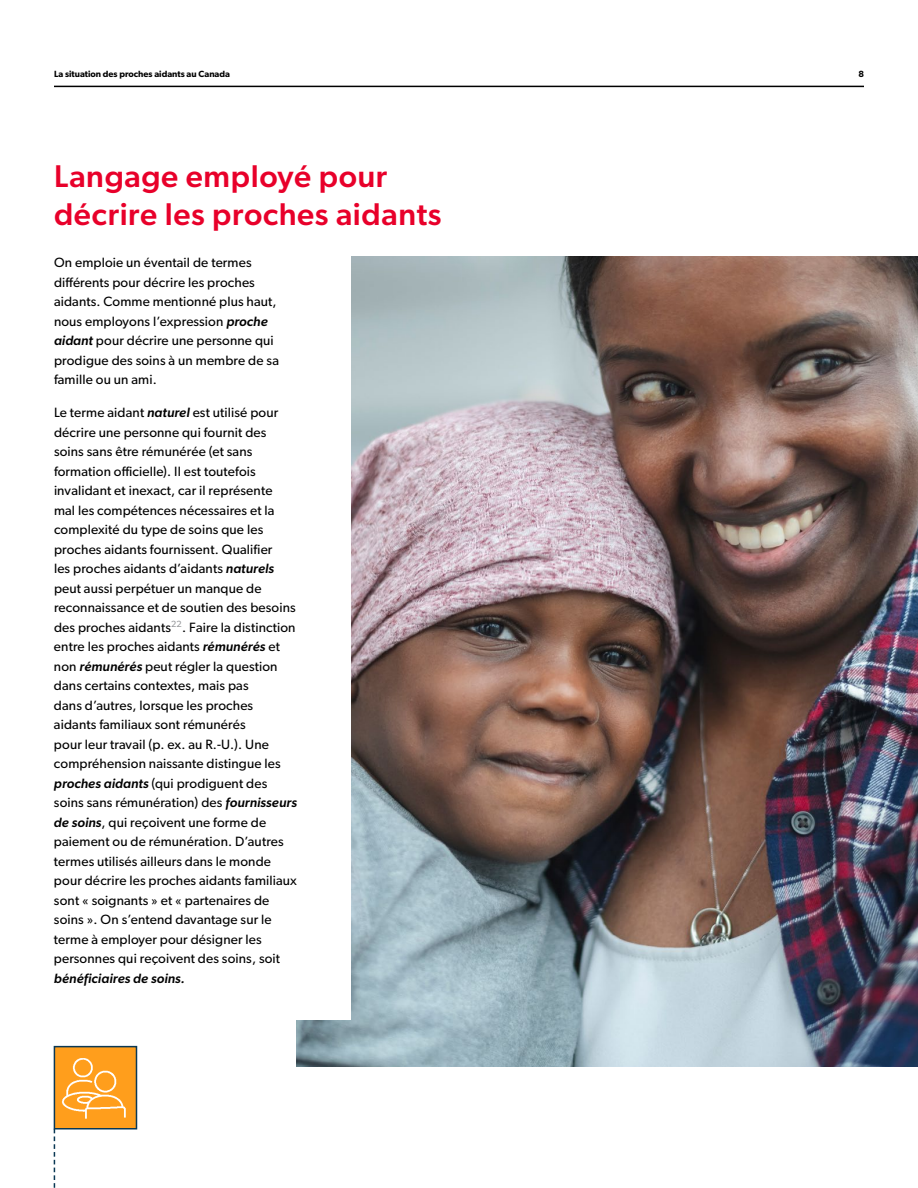
<style>
.page{position:relative;width:918px;height:1188px;background:#fff}
.page>*{position:absolute;margin:0;border:0;box-sizing:border-box;transform-origin:0 0}
.t1{font:500 31.5px/37.8px "Gibson";letter-spacing:.02em;color:#e8002a}
.t2{font:13.5px/19.5px "Gibson";letter-spacing:.01em;color:#000}
.t3{font:italic 500 13.5px "Gibson";letter-spacing:.01em;color:#000}
.t4{font:600 9px "Gibson";color:#000}
.s1{font-weight:500;font-style:italic}
</style>
<div class="page">
<img style="left:297px;top:257px;width:621px;height:809px">
<hr style="left:54px;top:86px;width:810px;height:1px;background:#000">
<div style="left:284px;top:243px;width:67px;height:777px;background:#fff"></div>
<img style="left:57px;top:1049px;width:77px;height:78px">
<div style="left:54px;top:1046px;width:83px;height:84px;border:2px solid #0a3854"></div>
<svg style="left:54px;top:1129px;width:1px;height:59px"></svg>
<p class="t4" style="left:54px;top:69px;width:178px">La situation des proches aidants au Canada</p>
<p class="t4" style="left:858px;top:69px;width:7px">8</p>
<h1 class="t1" style="left:54px;top:156px;width:389px">Langage employé pour décrire les proches aidants</h1>
<p class="t2" style="left:54px;top:253px;width:227px">On emploie un éventail de termes différents pour décrire les proches aidants. Comme mentionné plus haut, nous employons l’expression <span class="s1">proche aidant</span> pour décrire une personne qui prodigue des soins à un membre de sa famille ou un ami.</p>
<p class="t2" style="left:54px;top:403px;width:244px">Le terme aidant <span class="s1">naturel</span> est utilisé pour décrire une personne qui fournit des soins sans être rémunérée (et sans formation officielle). Il est toutefois invalidant et inexact, car il représente<br>mal les compétences nécessaires et la complexité du type de soins que les proches aidants fournissent. Qualifier<br>les proches aidants d’aidants <span class="s1">naturels </span>peut aussi perpétuer un manque de reconnaissance et de soutien des besoins des proches aidants<sup>22</sup>. Faire la distinction entre les proches aidants <span class="s1">rémunérés</span> et non <span class="s1">rémunérés</span> peut régler la question dans certains contextes, mais pas<br>dans d’autres, lorsque les proches aidants familiaux sont rémunérés<br>pour leur travail (p. ex. au R.-U.). Une compréhension naissante distingue les <span class="s1">proches aidants</span> (qui prodiguent des soins sans rémunération) des <span class="s1">fournisseurs de soins</span>, qui reçoivent une forme de paiement ou de rémunération. D’autres termes utilisés ailleurs dans le monde pour décrire les proches aidants familiaux sont « soignants » et « partenaires de soins ». On s’entend davantage sur le terme à employer pour désigner les personnes qui reçoivent des soins, soit</p>
<p class="t3" style="left:54px;top:970px;width:132px">bénéficiaires de soins.</p>
</div>
